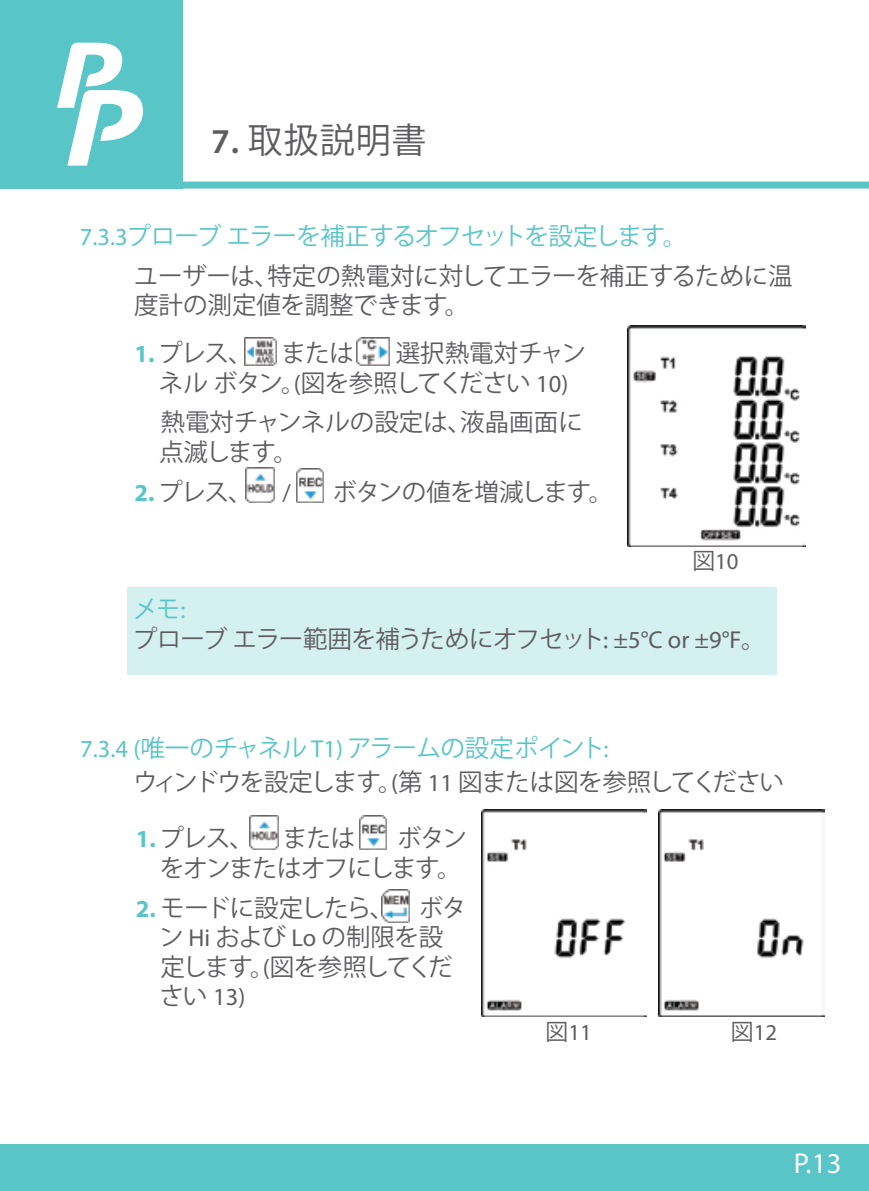
<style>
.page{position:relative;width:869px;height:1191px;background:#fff}
.page>*{position:absolute;margin:0;border:0;box-sizing:border-box;transform-origin:0 0}
.t1{font:35px "Koz Go Pr 6 N";letter-spacing:.025em;color:#5d5d60}
.t2{font:28.7px "Myriad Pro";color:#fff}
.t3{font:24.5px/29.4px "Koz Go Pr 6 N";letter-spacing:-.03em;color:#5d5d60}
.t4{font:24.5px/29.4px "Koz Go Pr 6 N";letter-spacing:-.05em;color:#5d5d60;text-align:right}
.t5{font:24.5px "Koz Go Pr 6 N";letter-spacing:-.035em;color:#59c5c7}
.t6{font:24.5px/29.4px "Koz Go Pr 6 N";letter-spacing:-.01em;color:#5d5d60}
.t7{font:24.5px/29.4px "Koz Go Pr 6 N";color:#5d5d60}
.t8{font:24.5px "Myriad Pro";color:#5d5d60}
.t9{font:22.75px "Myriad Pro";color:#5d5d60}
.s1{font-family:"Myriad Pro";font-weight:600}
.s2{font-family:"Myriad Pro"}
.s3{font-family:"Myriad Pro";font-weight:700;color:#59c5c7}
.s4{font-family:"Koz Go Pr 6 N"}
.s5{color:#59c5c7}
.s6{font-family:"Myriad Pro";color:#59c5c7}
</style>
<div class="page">
<div style="left:127px;top:587px;width:649px;height:87px;background:#d5f0f1"></div>
<div style="left:0;top:0;width:182px;height:189px;background:#58c5c7"></div>
<svg style="left:57px;top:43px;width:86px;height:123px"></svg>
<div style="left:182px;top:181px;width:686px;height:7px;background:#58c5c7"></div>
<div style="left:0;top:1144px;width:868px;height:47px;background:#58c5c7"></div>
<img style="left:244px;top:337px;width:33px;height:29px">
<img style="left:356px;top:337px;width:33px;height:29px">
<img style="left:245px;top:468px;width:29px;height:34px">
<img style="left:296px;top:468px;width:28px;height:34px">
<img style="left:627px;top:325px;width:177px;height:221px">
<img style="left:249px;top:815px;width:29px;height:35px">
<img style="left:359px;top:815px;width:27px;height:34px">
<img style="left:381px;top:889px;width:29px;height:33px">
<img style="left:481px;top:809px;width:165px;height:207px">
<img style="left:658px;top:809px;width:165px;height:207px">
<h1 class="t1" style="left:211px;top:120px;width:217px"><span class="s1">7.</span> 取扱説明書</h1>
<p class="t5" style="left:80px;top:222px;width:608px"><span class="s2">7.3.3</span>プローブエラーを補正するオフセットを設定します。</p>
<p class="t6" style="left:134px;top:261px;width:660px">ユーザーは、特定の熱電対に対してエラーを補正するために温度計の測定値を調整できます。</p>
<p class="t3" style="left:134px;top:339px;width:120px"><span class="s3">1.</span> プレス、</p>
<p class="t3" style="left:281px;top:339px;width:74px">または</p>
<p class="t3" style="left:159px;top:339px;width:428px;text-indent:237px">選択熱電対チャンネルボタン。<span class="s2">(</span>図を参照してください <span class="s2">10)</span></p>
<p class="t7" style="left:159px;top:408px;width:425px">熱電対チャンネルの設定は、液晶画面に点滅します。</p>
<p class="t3" style="left:134px;top:477px;width:120px"><span class="s3">2.</span> プレス、</p>
<p class="t8" style="left:282px;top:477px;width:10px">/</p>
<p class="t3" style="left:332px;top:477px;width:282px">ボタンの値を増減します。</p>
<p class="t9" style="left:692px;top:547px;width:48px"><span class="s4">図</span>10</p>
<p class="t3" style="left:133px;top:595px;width:634px"><span class="s5">メモ</span><span class="s6">:<br></span>プローブエラー範囲を補うためにオフセット<span class="s2">: ±5°C or ±9°F</span>。</p>
<p class="t5" style="left:80px;top:734px;width:529px"><span class="s2">7.3.4 (</span>唯一のチャネル <span class="s2">T1)</span> アラームの設定ポイント<span class="s2">:</span></p>
<p class="t4" style="left:133px;top:767px;width:652px">ウィンドウを設定します。<span class="s2">(</span>第 <span class="s2">11</span> 図または図を参照してください</p>
<p class="t3" style="left:136px;top:824px;width:120px"><span class="s3">1.</span> プレス、</p>
<p class="t3" style="left:283px;top:824px;width:74px">または</p>
<p class="t4" style="left:160px;top:824px;width:308px">ボタン<br>をオンまたはオフにします。</p>
<p class="t3" style="left:136px;top:893px;width:260px"><span class="s3">2.</span> モードに設定したら、</p>
<p class="t4" style="left:159px;top:893px;width:309px;text-align:left;text-indent:259px">ボタン <span class="s2">Hi</span> および <span class="s2">Lo</span> の制限を設定します。<span class="s2">(</span>図を参照してくだ</p>
<p class="t8" style="left:160px;top:981px;width:87px"><span class="s4">さい</span> 13)</p>
<p class="t9" style="left:545px;top:1018px;width:48px"><span class="s4">図</span>11</p>
<p class="t9" style="left:730px;top:1018px;width:48px"><span class="s4">図</span>12</p>
<p class="t2" style="left:793px;top:1145px;width:49px">P.13</p>
</div>
